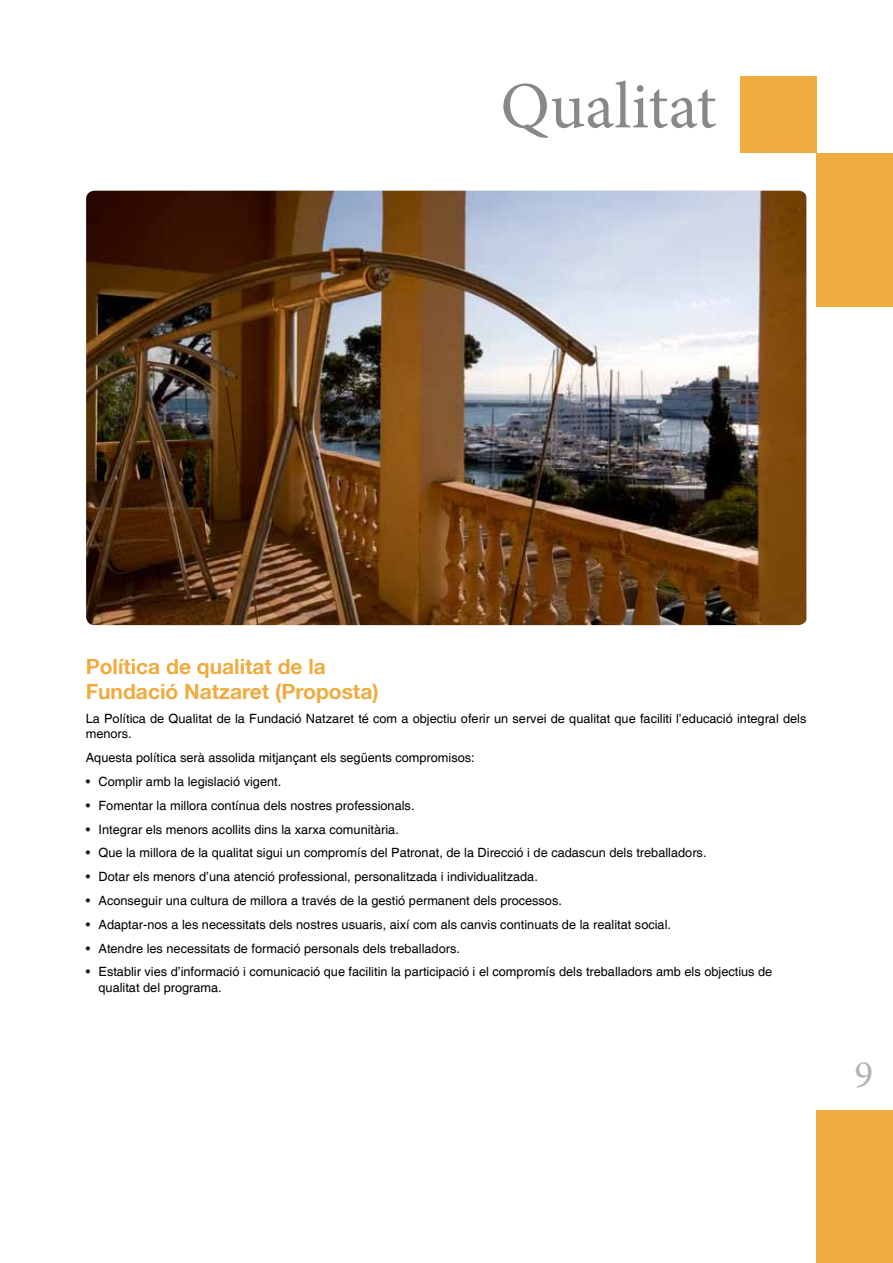
<style>
.page{position:relative;width:893px;height:1263px;background:#fff}
.page>*{position:absolute;margin:0;border:0;box-sizing:border-box;transform-origin:0 0}
.t1{font:66px "Minion Pro";letter-spacing:.005em;color:#87888a}
.t2{font:39px "Minion Pro";color:#b1b3b4}
.t3{font:700 21px/25.2px "Helvetica 75";color:#f0ab3f}
.t4{font:12.75px/15.3px "Helvetica";color:#000}
</style>
<div class="page">
<img style="left:86px;top:191px;width:720px;height:434px">
<div style="left:740px;top:77px;width:76px;height:76px;background:#f0ab3f"></div>
<div style="left:816px;top:153px;width:77px;height:153px;background:#f0ab3f"></div>
<div style="left:816px;top:1110px;width:77px;height:153px;background:#f0ab3f"></div>
<h1 class="t1" style="left:500px;top:62px;width:218px">Qualitat</h1>
<h3 class="t3" style="left:86px;top:653px;width:294px">Política de qualitat de la<br>Fundació Natzaret (Proposta)</h3>
<p class="t4" style="left:86px;top:711px;width:722px">La Política de Qualitat de la Fundació Natzaret té com a objectiu oferir un servei de qualitat que faciliti l’educació integral dels menors.</p>
<p class="t4" style="left:86px;top:750px;width:391px">Aquesta política serà assolida mitjançant els següents compromisos:</p>
<p class="t4" style="left:86px;top:774px;width:197px">• Complir amb la legislació vigent.</p>
<p class="t4" style="left:86px;top:798px;width:330px">• Fomentar la millora contínua dels nostres professionals.</p>
<p class="t4" style="left:86px;top:822px;width:315px">• Integrar els menors acollits dins la xarxa comunitària.</p>
<p class="t4" style="left:86px;top:846px;width:622px">• Que la millora de la qualitat sigui un compromís del Patronat, de la Direcció i de cadascun dels treballadors.</p>
<p class="t4" style="left:86px;top:869px;width:454px">• Dotar els menors d’una atenció professional, personalitzada i individualitzada.</p>
<p class="t4" style="left:86px;top:893px;width:478px">• Aconseguir una cultura de millora a través de la gestió permanent dels processos.</p>
<p class="t4" style="left:86px;top:917px;width:587px">• Adaptar-nos a les necessitats dels nostres usuaris, així com als canvis continuats de la realitat social.</p>
<p class="t4" style="left:86px;top:941px;width:376px">• Atendre les necessitats de formació personals dels treballadors.</p>
<p class="t4" style="left:98px;top:965px;width:675px;text-indent:-13px">• Establir vies d’informació i comunicació que facilitin la participació i el compromís dels treballadors amb els objectius de qualitat del programa.</p>
<h2 class="t2" style="left:854px;top:1049px;width:20px">9</h2>
</div>
